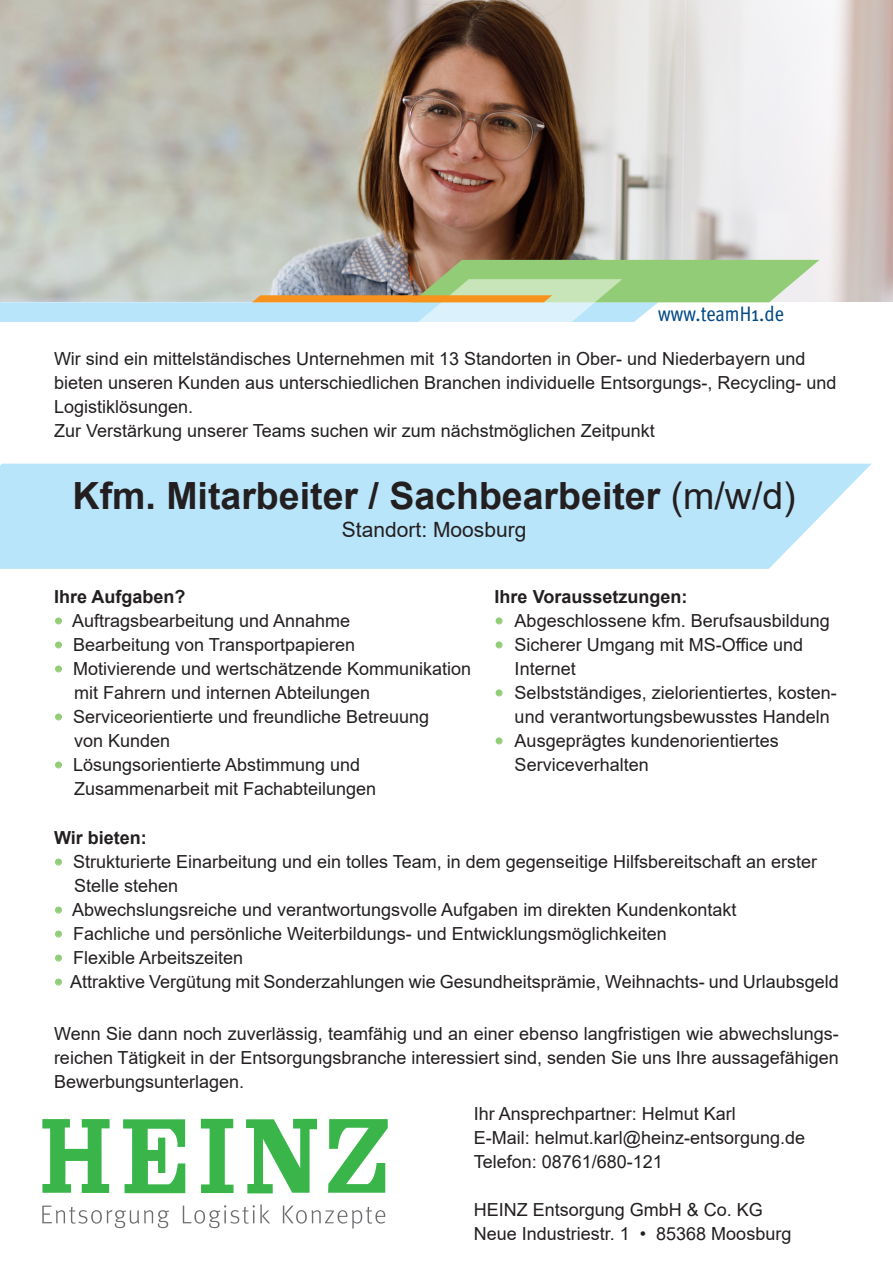
<style>
.page{position:relative;width:893px;height:1263px;background:#fff}
.page>*{position:absolute;margin:0;border:0;box-sizing:border-box;transform-origin:0 0}
.t1{font:700 37.5px "Arial";color:#231f20}
.t2{font:21px "Arial";color:#231f20}
.t3{font:condensed 21px "Meta Pro";color:#014984}
.t4{font:18px/24px "Arial";color:#231f20}
.t5{font:700 18px "Arial";color:#231f20}
.s1{font-weight:400}
.s2{font-weight:900;color:#93cc77}
</style>
<div class="page">
<img style="left:0;top:0;width:893px;height:302px">
<svg style="left:42px;top:1119px;width:68px;height:74px"></svg>
<svg style="left:123px;top:1119px;width:62px;height:74px"></svg>
<svg style="left:201px;top:1119px;width:32px;height:74px"></svg>
<svg style="left:246px;top:1119px;width:71px;height:74px"></svg>
<svg style="left:328px;top:1119px;width:60px;height:74px"></svg>
<svg style="left:42px;top:1205px;width:127px;height:23px"></svg>
<svg style="left:183px;top:1204px;width:87px;height:24px"></svg>
<svg style="left:283px;top:1205px;width:102px;height:24px"></svg>
<svg style="left:0;top:260px;width:819px;height:62px"></svg>
<div style="left:0;top:464px;width:871px;height:105px;background:#b9e5fa"></div>
<p class="t3" style="left:658px;top:298px;width:127px">www.teamH1.de</p>
<p class="t4" style="left:54px;top:347px;width:784px">Wir sind ein mittelständisches Unternehmen mit 13 Standorten in Ober- und Niederbayern und bieten unseren Kunden aus unterschiedlichen Branchen individuelle Entsorgungs-, Recycling- und<br>Logistiklösungen.</p>
<p class="t4" style="left:54px;top:419px;width:602px">Zur Verstärkung unserer Teams suchen wir zum nächstmöglichen Zeitpunkt</p>
<p class="t1" style="left:73px;top:469px;width:725px">Kfm. Mitarbeiter / Sachbearbeiter <span class="s1">(m/w/d)</span></p>
<p class="t2" style="left:342px;top:515px;width:186px">Standort: Moosburg</p>
<p class="t5" style="left:54px;top:584px;width:133px">Ihre Aufgaben?</p>
<p class="t4" style="left:54px;top:609px;width:298px"><span class="s2">•</span> Auftragsbearbeitung und Annahme</p>
<p class="t4" style="left:54px;top:633px;width:303px"><span class="s2">•</span> Bearbeitung von Transportpapieren</p>
<p class="t4" style="left:54px;top:657px;width:419px"><span class="s2">•</span> Motivierende und wertschätzende Kommunikation</p>
<p class="t4" style="left:74px;top:681px;width:298px">mit Fahrern und internen Abteilungen</p>
<p class="t4" style="left:54px;top:705px;width:377px"><span class="s2">•</span> Serviceorientierte und freundliche Betreuung</p>
<p class="t4" style="left:74px;top:729px;width:98px">von Kunden</p>
<p class="t4" style="left:54px;top:753px;width:308px"><span class="s2">•</span> Lösungsorientierte Abstimmung und</p>
<p class="t4" style="left:74px;top:777px;width:304px">Zusammenarbeit mit Fachabteilungen</p>
<p class="t5" style="left:495px;top:584px;width:194px">Ihre Voraussetzungen:</p>
<p class="t4" style="left:495px;top:609px;width:337px"><span class="s2">•</span> Abgeschlossene kfm. Berufsausbildung</p>
<p class="t4" style="left:495px;top:633px;width:310px"><span class="s2">•</span> Sicherer Umgang mit MS-Office und</p>
<p class="t4" style="left:515px;top:657px;width:63px">Internet</p>
<p class="t4" style="left:495px;top:681px;width:344px"><span class="s2">•</span> Selbstständiges, zielorientiertes, kosten-</p>
<p class="t4" style="left:515px;top:705px;width:317px">und verantwortungsbewusstes Handeln</p>
<p class="t4" style="left:495px;top:729px;width:286px"><span class="s2">•</span> Ausgeprägtes kundenorientiertes</p>
<p class="t4" style="left:515px;top:753px;width:136px">Serviceverhalten</p>
<p class="t5" style="left:54px;top:825px;width:94px">Wir bieten:</p>
<p class="t4" style="left:54px;top:850px;width:765px"><span class="s2">•</span> Strukturierte Einarbeitung und ein tolles Team, in dem gegenseitige Hilfsbereitschaft an erster</p>
<p class="t4" style="left:74px;top:874px;width:106px">Stelle stehen</p>
<p class="t4" style="left:54px;top:898px;width:684px"><span class="s2">•</span> Abwechslungsreiche und verantwortungsvolle Aufgaben im direkten Kundenkontakt</p>
<p class="t4" style="left:54px;top:922px;width:614px"><span class="s2">•</span> Fachliche und persönliche Weiterbildungs- und Entwicklungsmöglichkeiten</p>
<p class="t4" style="left:54px;top:946px;width:191px"><span class="s2">•</span> Flexible Arbeitszeiten</p>
<p class="t4" style="left:54px;top:970px;width:786px"><span class="s2">•</span> Attraktive Vergütung mit Sonderzahlungen wie Gesundheitsprämie, Weihnachts- und Urlaubsgeld</p>
<p class="t4" style="left:54px;top:1022px;width:786px;text-align:justify">Wenn Sie dann noch zuverlässig, teamfähig und an einer ebenso langfristigen wie abwechslungs&shy;reichen Tätigkeit in der Entsorgungsbranche interessiert sind, senden Sie uns Ihre aussagefähigen Bewerbungsunterlagen.</p>
<p class="t4" style="left:474px;top:1102px;width:264px">Ihr Ansprechpartner: Helmut Karl</p>
<p class="t4" style="left:474px;top:1126px;width:333px">E-Mail: helmut.karl@heinz-entsorgung.de</p>
<p class="t4" style="left:474px;top:1150px;width:191px">Telefon: 08761/680-121</p>
<p class="t4" style="left:474px;top:1198px;width:319px">HEINZ Entsorgung GmbH &amp; Co. KG<br>Neue Industriestr. 1 • 85368 Moosburg</p>
</div>
